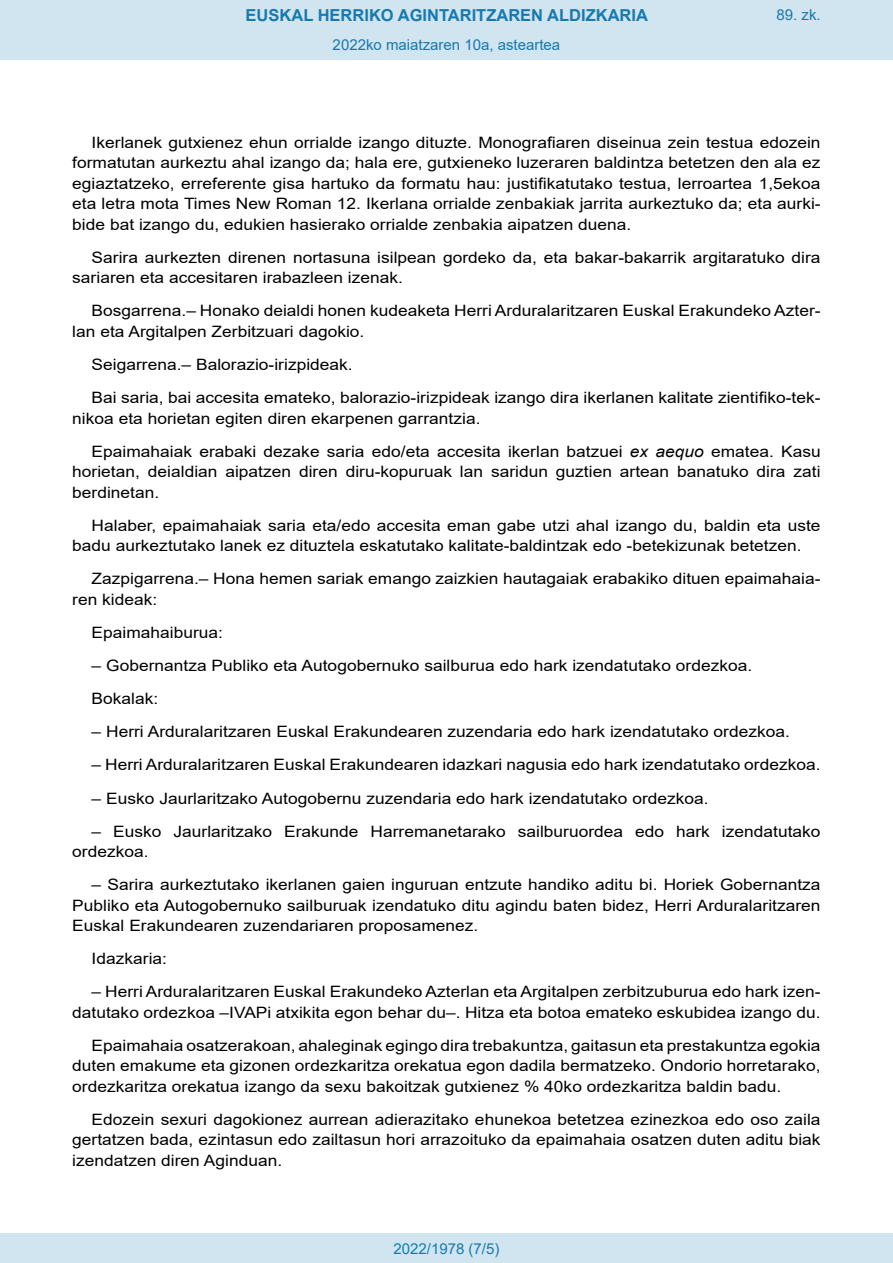
<style>
.page{position:relative;width:893px;height:1263px;background:#fff}
.page>*{position:absolute;margin:0;border:0;box-sizing:border-box;transform-origin:0 0}
.t1{font:700 16.5px "Arial";color:#1879ad}
.BOPVDetalle{font:15.6px/20.4px "Arial";color:#000;scale:1.11 1}
.Paginacion_Centro{font:15px "Arial";color:#1879ad}
.s1{font-style:italic}
</style>
<div class="page">
<div style="left:0;top:0;width:893px;height:60px;background:#d0e5f0"></div>
<div style="left:0;top:1233px;width:893px;height:30px;background:#d0e5f0"></div>
<p class="t1" style="left:246px;top:3px;width:404px">EUSKAL HERRIKO AGINTARITZAREN ALDIZKARIA</p>
<p class="Paginacion_Centro" style="left:333px;top:35px;width:229px">2022ko maiatzaren 10a, asteartea</p>
<p class="Paginacion_Centro" style="left:776px;top:5px;width:46px">89. zk.</p>
<p class="BOPVDetalle" style="left:72px;top:132px;width:676px;text-align:justify;text-indent:19px">Ikerlanek gutxienez ehun orrialde izango dituzte. Monografiaren diseinua zein testua edozein formatutan aurkeztu ahal izango da; hala ere, gutxieneko luzeraren baldintza betetzen den ala ez egiaztatzeko, erreferente gisa hartuko da formatu hau: justifikatutako testua, lerroartea 1,5ekoa eta letra mota Times New Roman 12. Ikerlana orrialde zenbakiak jarrita aurkeztuko da; eta aurki&shy;bide bat izango du, edukien hasierako orrialde zenbakia aipatzen duena.</p>
<p class="BOPVDetalle" style="left:72px;top:247px;width:676px;text-indent:19px">Sarira aurkezten direnen nortasuna isilpean gordeko da, eta bakar-bakarrik argitaratuko dira sariaren eta accesitaren irabazleen izenak.</p>
<p class="BOPVDetalle" style="left:72px;top:301px;width:676px;text-indent:19px">Bosgarrena.– Honako deialdi honen kudeaketa Herri Arduralaritzaren Euskal Erakundeko Azter&shy;lan eta Argitalpen Zerbitzuari dagokio.</p>
<p class="BOPVDetalle" style="left:92px;top:354px;width:237px">Seigarrena.– Balorazio-irizpideak.</p>
<p class="BOPVDetalle" style="left:72px;top:387px;width:676px;text-indent:19px">Bai saria, bai accesita emateko, balorazio-irizpideak izango dira ikerlanen kalitate zientifiko-tek&shy;nikoa eta horietan egiten diren ekarpenen garrantzia.</p>
<p class="BOPVDetalle" style="left:72px;top:441px;width:676px;text-align:justify;text-indent:19px">Epaimahaiak erabaki dezake saria edo/eta accesita ikerlan batzuei <span class="s1">ex aequo</span> ematea. Kasu horietan, deialdian aipatzen diren diru-kopuruak lan saridun guztien artean banatuko dira zati berdinetan.</p>
<p class="BOPVDetalle" style="left:72px;top:515px;width:676px;text-indent:19px">Halaber, epaimahaiak saria eta/edo accesita eman gabe utzi ahal izango du, baldin eta uste badu aurkeztutako lanek ez dituztela eskatutako kalitate-baldintzak edo -betekizunak betetzen.</p>
<p class="BOPVDetalle" style="left:72px;top:568px;width:676px;text-indent:19px">Zazpigarrena.– Hona hemen sariak emango zaizkien hautagaiak erabakiko dituen epaimahaia&shy;ren kideak:</p>
<p class="BOPVDetalle" style="left:92px;top:622px;width:120px">Epaimahaiburua:</p>
<p class="BOPVDetalle" style="left:92px;top:655px;width:597px">– Gobernantza Publiko eta Autogobernuko sailburua edo hark izendatutako ordezkoa.</p>
<p class="BOPVDetalle" style="left:92px;top:688px;width:62px">Bokalak:</p>
<p class="BOPVDetalle" style="left:92px;top:721px;width:631px">– Herri Arduralaritzaren Euskal Erakundearen zuzendaria edo hark izendatutako ordezkoa.</p>
<p class="BOPVDetalle" style="left:92px;top:755px;width:658px">– Herri Arduralaritzaren Euskal Erakundearen idazkari nagusia edo hark izendatutako ordezkoa.</p>
<p class="BOPVDetalle" style="left:92px;top:788px;width:557px">– Eusko Jaurlaritzako Autogobernu zuzendaria edo hark izendatutako ordezkoa.</p>
<p class="BOPVDetalle" style="left:72px;top:821px;width:676px;text-indent:19px">– Eusko Jaurlaritzako Erakunde Harremanetarako sailburuordea edo hark izendatutako ordezkoa.</p>
<p class="BOPVDetalle" style="left:72px;top:874px;width:676px;text-align:justify;text-indent:19px">– Sarira aurkeztutako ikerlanen gaien inguruan entzute handiko aditu bi. Horiek Gobernantza Publiko eta Autogobernuko sailburuak izendatuko ditu agindu baten bidez, Herri Arduralaritzaren Euskal Erakundearen zuzendariaren proposamenez.</p>
<p class="BOPVDetalle" style="left:92px;top:948px;width:69px">Idazkaria:</p>
<p class="BOPVDetalle" style="left:72px;top:982px;width:676px;text-align:right">– Herri Arduralaritzaren Euskal Erakundeko Azterlan eta Argitalpen zerbitzuburua edo hark izen&shy;datutako ordezkoa –IVAPi atxikita egon behar du–. Hitza eta botoa emateko eskubidea izango du.</p>
<p class="BOPVDetalle" style="left:72px;top:1035px;width:676px;text-align:justify;text-indent:19px">Epaimahaia osatzerakoan, ahaleginak egingo dira trebakuntza, gaitasun eta prestakuntza egokia duten emakume eta gizonen ordezkaritza orekatua egon dadila bermatzeko. Ondorio horretarako, ordezkaritza orekatua izango da sexu bakoitzak gutxienez % 40ko ordezkaritza baldin badu.</p>
<p class="BOPVDetalle" style="left:72px;top:1109px;width:676px;text-align:justify;text-indent:19px">Edozein sexuri dagokionez aurrean adierazitako ehunekoa betetzea ezinezkoa edo oso zaila gertatzen bada, ezintasun edo zailtasun hori arrazoituko da epaimahaia osatzen duten aditu biak izendatzen diren Aginduan.</p>
<p class="Paginacion_Centro" style="left:393px;top:1238px;width:107px">2022/1978 (7/5)</p>
</div>
